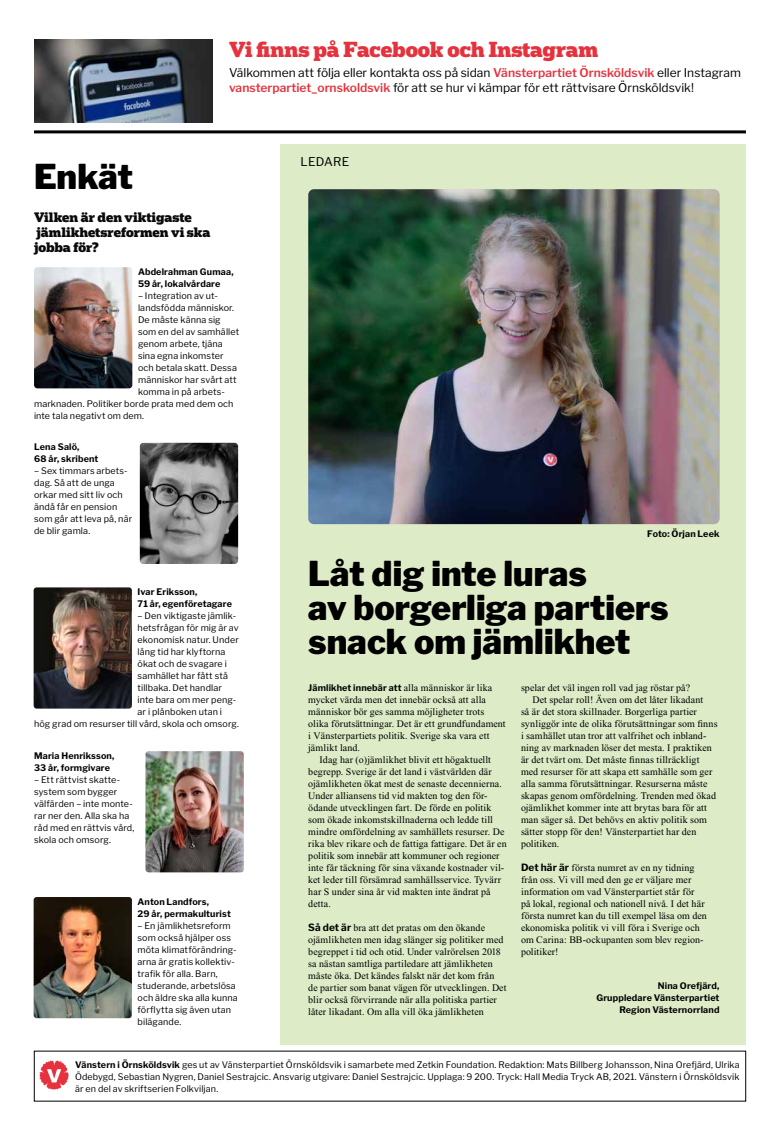
<style>
.page{position:relative;width:780px;height:1134px;background:#fff}
.page>*{position:absolute;margin:0;border:0;box-sizing:border-box;transform-origin:0 0}
.t1{font:900 34px/34px "Libre Franklin";color:#000}
.t2{font:900 20.6px "Popular";letter-spacing:-.005em;color:#e5323d}
.t3{font:900 13px/15px "Popular";color:#0a0a0b}
.t4{font:12px/15px "Libre Franklin";color:#000}
.t5{font:10px/12px "Times New Roman";letter-spacing:.01em;color:#000}
.t6{font:9px/12px "Libre Franklin";letter-spacing:.01em;color:#000}
.t7{font:700 9px/12px "Libre Franklin";letter-spacing:.015em;color:#000}
.s1{font-weight:600;color:#e5323d}
.s2{font-family:"Times New Roman";font-weight:400;font-size:10px}
.s3{font-family:"Libre Franklin";font-weight:700}
.s4{font-weight:700}
</style>
<div class="page">
<div style="left:281px;top:144px;width:465px;height:901px;background:#ddebc7"></div>
<svg style="left:39px;top:1060px;width:30px;height:30px"></svg>
<img style="left:308px;top:189px;width:411px;height:335px">
<hr style="left:34px;top:130px;width:712px;height:3px;background:#000">
<img style="left:34px;top:40px;width:178px;height:83px">
<img style="left:34px;top:267px;width:98px;height:121px">
<img style="left:140px;top:443px;width:98px;height:121px">
<img style="left:34px;top:587px;width:98px;height:122px">
<img style="left:145px;top:751px;width:99px;height:121px">
<img style="left:34px;top:897px;width:98px;height:121px">
<h2 class="t2" style="left:229px;top:35px;width:371px">Vi finns på Facebook och Instagram</h2>
<p class="t4" style="left:229px;top:64px;width:513px">Välkommen att följa eller kontakta oss på sidan <span class="s1">Vänsterpartiet Örnsköldsvik</span> eller Instagram <span class="s1">vansterpartiet_ornskoldsvik</span> för att se hur vi kämpar för ett rättvisare Örnsköldsvik!</p>
<h1 class="t1" style="left:34px;top:156px;width:101px">Enkät</h1>
<h3 class="t3" style="left:34px;top:209px;width:178px">Vilken är den viktigaste jämlikhetsreformen vi ska jobba för?</h3>
<p class="t4" style="left:300px;top:153px;width:50px">LEDARE</p>
<p class="t7" style="left:138px;top:264px;width:97px">Abdelrahman Gumaa,<br>59 år, lokalvårdare</p>
<p class="t6" style="left:138px;top:289px;width:81px">– Integration av ut-</p>
<p class="t6" style="left:138px;top:301px;width:98px">landsfödda människor.</p>
<p class="t6" style="left:138px;top:313px;width:84px">De måste känna sig</p>
<p class="t6" style="left:138px;top:324px;width:103px">som en del av samhället</p>
<p class="t6" style="left:138px;top:336px;width:86px">genom arbete, tjäna</p>
<p class="t6" style="left:138px;top:348px;width:87px">sina egna inkomster</p>
<p class="t6" style="left:138px;top:360px;width:100px">och betala skatt. Dessa</p>
<p class="t6" style="left:138px;top:372px;width:100px">människor har svårt att</p>
<p class="t6" style="left:138px;top:384px;width:88px">komma in på arbets-</p>
<p class="t6" style="left:34px;top:396px;width:201px">marknaden. Politiker borde prata med dem och</p>
<p class="t6" style="left:34px;top:408px;width:112px">inte tala negativt om dem.</p>
<p class="t7" style="left:34px;top:440px;width:66px">Lena Salö,<br>68 år, skribent</p>
<p class="t6" style="left:34px;top:464px;width:99px">– Sex timmars arbets&shy;dag. Så att de unga orkar med sitt liv och ändå får en pension som går att leva på, när de blir gamla.</p>
<p class="t7" style="left:138px;top:585px;width:96px">Ivar Eriksson,<br>71 år, egenföretagare</p>
<p class="t6" style="left:138px;top:609px;width:100px">– Den viktigaste jämlik-</p>
<p class="t6" style="left:138px;top:621px;width:103px">hetsfrågan för mig är av</p>
<p class="t6" style="left:138px;top:633px;width:103px">ekonomisk natur. Under</p>
<p class="t6" style="left:138px;top:645px;width:89px">lång tid har klyftorna</p>
<p class="t6" style="left:138px;top:657px;width:91px">ökat och de svagare i</p>
<p class="t6" style="left:138px;top:669px;width:92px">samhället har fått stå</p>
<p class="t6" style="left:138px;top:681px;width:86px">tillbaka. Det handlar</p>
<p class="t6" style="left:138px;top:693px;width:100px">inte bara om mer peng-</p>
<p class="t6" style="left:138px;top:705px;width:86px">ar i plånboken utan i</p>
<p class="t6" style="left:34px;top:717px;width:206px">hög grad om resurser till vård, skola och omsorg.</p>
<p class="t7" style="left:34px;top:749px;width:82px">Maria Henriksson,<br>33 år, formgivare</p>
<p class="t6" style="left:34px;top:773px;width:102px">– Ett rättvist skatte&shy;system som bygger välfärden – inte monte&shy;rar ner den. Alla ska ha råd med en rättvis vård, skola och omsorg.</p>
<p class="t7" style="left:138px;top:894px;width:95px">Anton Landfors,<br>29 år, permakulturist</p>
<p class="t6" style="left:138px;top:918px;width:102px">– En jämlikhetsreform som också hjälper oss möta klimatförändring&shy;arna är gratis kollektiv&shy;trafik för alla. Barn, studerande, arbetslösa och äldre ska alla kunna förflytta sig även utan bilägande.</p>
<p class="t7" style="left:647px;top:527px;width:74px">Foto: Örjan Leek</p>
<h1 class="t1" style="left:308px;top:553px;width:362px">Låt dig inte luras<br>av borgerliga partiers snack om jämlikhet</h1>
<p class="t7" style="left:308px;top:681px;width:186px">Jämlikhet innebär att <span class="s2">alla människor är lika</span></p>
<p class="t5" style="left:308px;top:694px;width:199px">mycket värda men det innebär också att alla människor bör ges samma möjligheter trots olika förutsättningar. Det är ett grundfundament i Vänsterpartiets politik. Sverige ska vara ett jämlikt land.</p>
<p class="t5" style="left:308px;top:754px;width:200px;text-indent:11px">Idag har (o)jämlikhet blivit ett högaktuellt begrepp. Sverige är det land i västvärlden där ojämlikheten ökat mest de senaste decennierna.<br>Under alliansens tid vid makten tog den för&shy;ödande utvecklingen fart. De förde en politik som ökade inkomstskillnaderna och ledde till mindre omfördelning av samhällets resurser. De rika blev rikare och de fattiga fattigare. Det är en politik som innebär att kommuner och regioner inte får täckning för sina växande kostnader vil&shy;ket leder till försämrad samhällsservice. Tyvärr har S under sina år vid makten inte ändrat på detta.</p>
<p class="t5" style="left:308px;top:922px;width:200px"><span class="s3">Så det är</span> bra att det pratas om den ökande ojämlikheten men idag slänger sig politiker med begreppet i tid och otid. Under valrörelsen 2018 sa nästan samtliga partiledare att jämlikheten måste öka. Det kändes falskt när det kom från de partier som banat vägen för utvecklingen. Det blir också förvirrande när alla politiska partier låter likadant. Om alla vill öka jämlikheten</p>
<p class="t5" style="left:521px;top:682px;width:171px">spelar det väl ingen roll vad jag röstar på?</p>
<p class="t5" style="left:532px;top:694px;width:172px">Det spelar roll! Även om det låter likadant</p>
<p class="t5" style="left:521px;top:706px;width:177px">så är det stora skillnader. Borgerliga partier</p>
<p class="t5" style="left:521px;top:718px;width:198px">synliggör inte de olika förutsättningar som finns</p>
<p class="t5" style="left:521px;top:730px;width:187px">i samhället utan tror att valfrihet och inbland-</p>
<p class="t5" style="left:521px;top:742px;width:192px">ning av marknaden löser det mesta. I praktiken</p>
<p class="t5" style="left:521px;top:754px;width:180px">är det tvärt om. Det måste finnas tillräckligt</p>
<p class="t5" style="left:521px;top:766px;width:193px">med resurser för att skapa ett samhälle som ger</p>
<p class="t5" style="left:521px;top:778px;width:188px">alla samma förutsättningar. Resurserna måste</p>
<p class="t5" style="left:521px;top:790px;width:196px">skapas genom omfördelning. Trenden med ökad</p>
<p class="t5" style="left:521px;top:802px;width:187px">ojämlikhet kommer inte att brytas bara för att</p>
<p class="t5" style="left:521px;top:814px;width:187px">man säger så. Det behövs en aktiv politik som</p>
<p class="t5" style="left:521px;top:826px;width:177px">sätter stopp för den! Vänsterpartiet har den</p>
<p class="t5" style="left:521px;top:838px;width:40px">politiken.</p>
<p class="t5" style="left:521px;top:862px;width:187px"><span class="s3">Det här är</span> första numret av en ny tidning från oss. Vi vill med den ge er väljare mer information om vad Vänsterpartiet står för<br>på lokal, regional och nationell nivå. I det här första numret kan du till exempel läsa om den ekonomiska politik vi vill föra i Sverige och om Carina: BB-ockupanten som blev region&shy;politiker!</p>
<p class="t7" style="left:596px;top:979px;width:125px;text-align:right">Nina Orefjärd,<br>Gruppledare Vänsterpartiet<br>Region Västernorrland</p>
<p class="t6" style="left:75px;top:1058px;width:666px;text-align:justify"><span class="s4">Vänstern i Örnsköldsvik</span> ges ut av Vänsterpartiet Örnsköldsvik i samarbete med Zetkin Foundation. Redaktion: Mats Billberg Johansson, Nina Orefjärd, Ulrika Ödebygd, Sebastian Nygren, Daniel Sestrajcic. Ansvarig utgivare: Daniel Sestrajcic. Upplaga: 9 200. Tryck: Hall Media Tryck AB, 2021. Vänstern i Örnsköldsvik är en del av skriftserien Folkviljan.</p>
</div>
